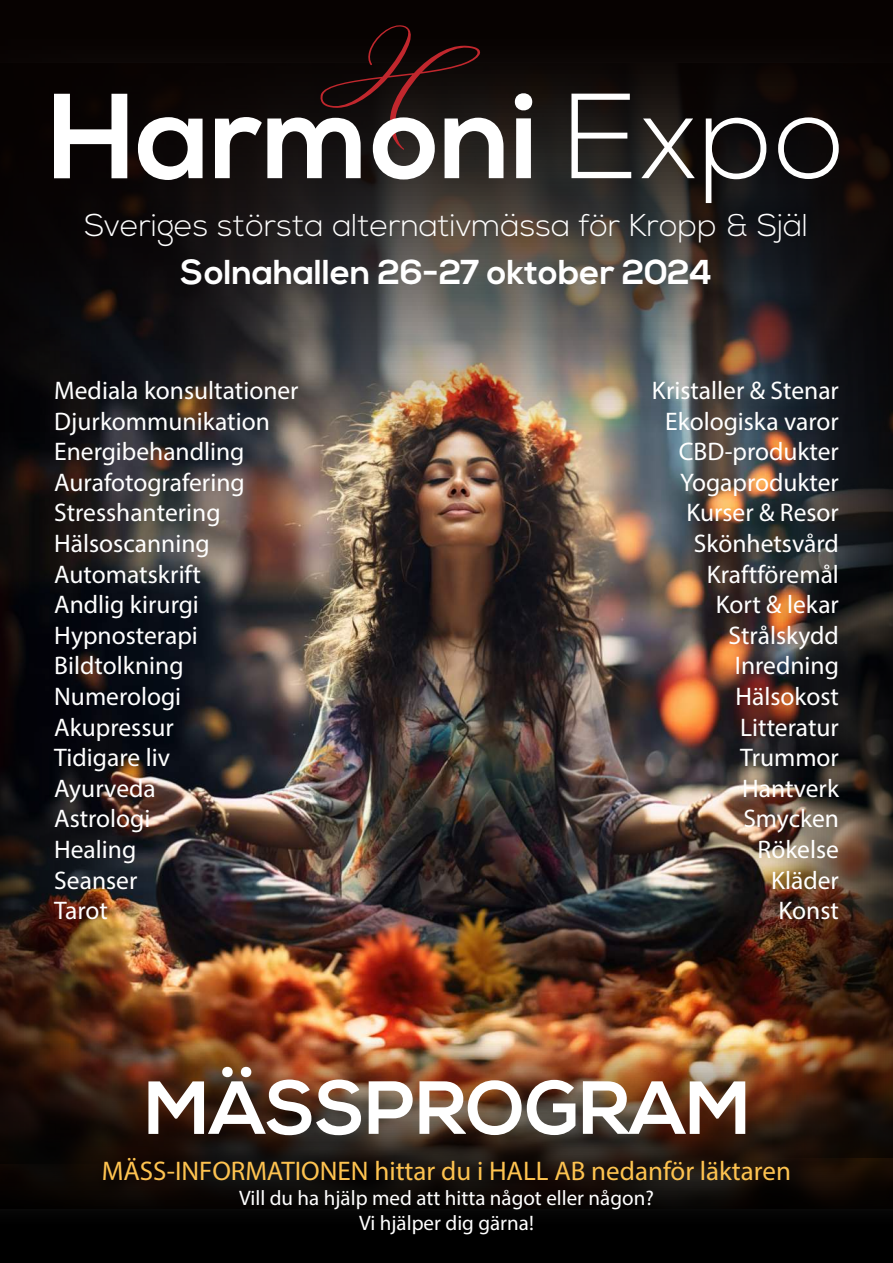
<style>
.page{position:relative;width:893px;height:1263px;background:#fff}
.page>*{position:absolute;margin:0;border:0;box-sizing:border-box;transform-origin:0 0}
.t1{font:700 75px "Nexa";color:#fff}
.t2{font:700 34.5px "Nexa";color:#fff}
.t3{font:300 31.5px "Nexa";color:#fff}
.t4{font:27px "Myriad Pro";color:#fec350}
.t5{font:25.5px/30.6px "Myriad Pro";color:#fff;text-align:right}
.t6{font:21px/25.2px "Myriad Pro";color:#fff;text-align:center}
</style>
<div class="page">
<img style="left:140px;top:478px;width:599px;height:540px">
<img style="left:0;top:478px;width:140px;height:540px">
<img style="left:0;top:1018px;width:893px;height:245px">
<img style="left:739px;top:478px;width:154px;height:679px">
<img style="left:0;top:0;width:893px;height:478px">
<svg style="left:54px;top:94px;width:73px;height:84px"></svg>
<svg style="left:138px;top:117px;width:65px;height:63px"></svg>
<svg style="left:215px;top:25px;width:288px;height:154px"></svg>
<svg style="left:515px;top:90px;width:17px;height:88px"></svg>
<svg style="left:571px;top:94px;width:60px;height:84px"></svg>
<svg style="left:641px;top:118px;width:54px;height:60px"></svg>
<svg style="left:706px;top:118px;width:60px;height:85px"></svg>
<svg style="left:778px;top:117px;width:61px;height:62px"></svg>
<p class="t3" style="left:85px;top:214px;width:725px">Sveriges största alternativmässa för Kropp &amp; Själ</p>
<h2 class="t2" style="left:181px;top:252px;width:533px">Solnahallen 26-27 oktober 2024</h2>
<p class="t5" style="left:54px;top:376px;width:246px;text-align:left">Mediala konsultationer<br>Djurkommunikation<br>Energibehandling<br>Aurafotografering<br>Stresshantering<br>Hälsoscanning<br>Automatskrift<br>Andlig kirurgi<br>Hypnosterapi<br>Bildtolkning<br>Numerologi<br>Akupressur<br>Tidigare liv<br>Ayurveda<br>Astrologi<br>Healing<br>Seanser<br>Tarot</p>
<p class="t5" style="left:652px;top:376px;width:189px">Kristaller &amp; Stenar<br>Ekologiska varor<br>CBD-produkter<br>Yogaprodukter<br>Kurser &amp; Resor<br>Skönhetsvård<br>Kraftföremål<br>Kort &amp; lekar<br>Strålskydd<br>Inredning<br>Hälsokost<br>Litteratur<br>Trummor<br>Hantverk<br>Smycken<br>Rökelse<br>Kläder<br>Konst</p>
<h1 class="t1" style="left:145px;top:1065px;width:608px">MÄSSPROGRAM</h1>
<p class="t4" style="left:102px;top:1158px;width:690px">MÄSS-INFORMATIONEN hittar du i HALL AB nedanför läktaren</p>
<p class="t6" style="left:239px;top:1186px;width:416px">Vill du ha hjälp med att hitta något eller någon?<br>Vi hjälper dig gärna!</p>
</div>
